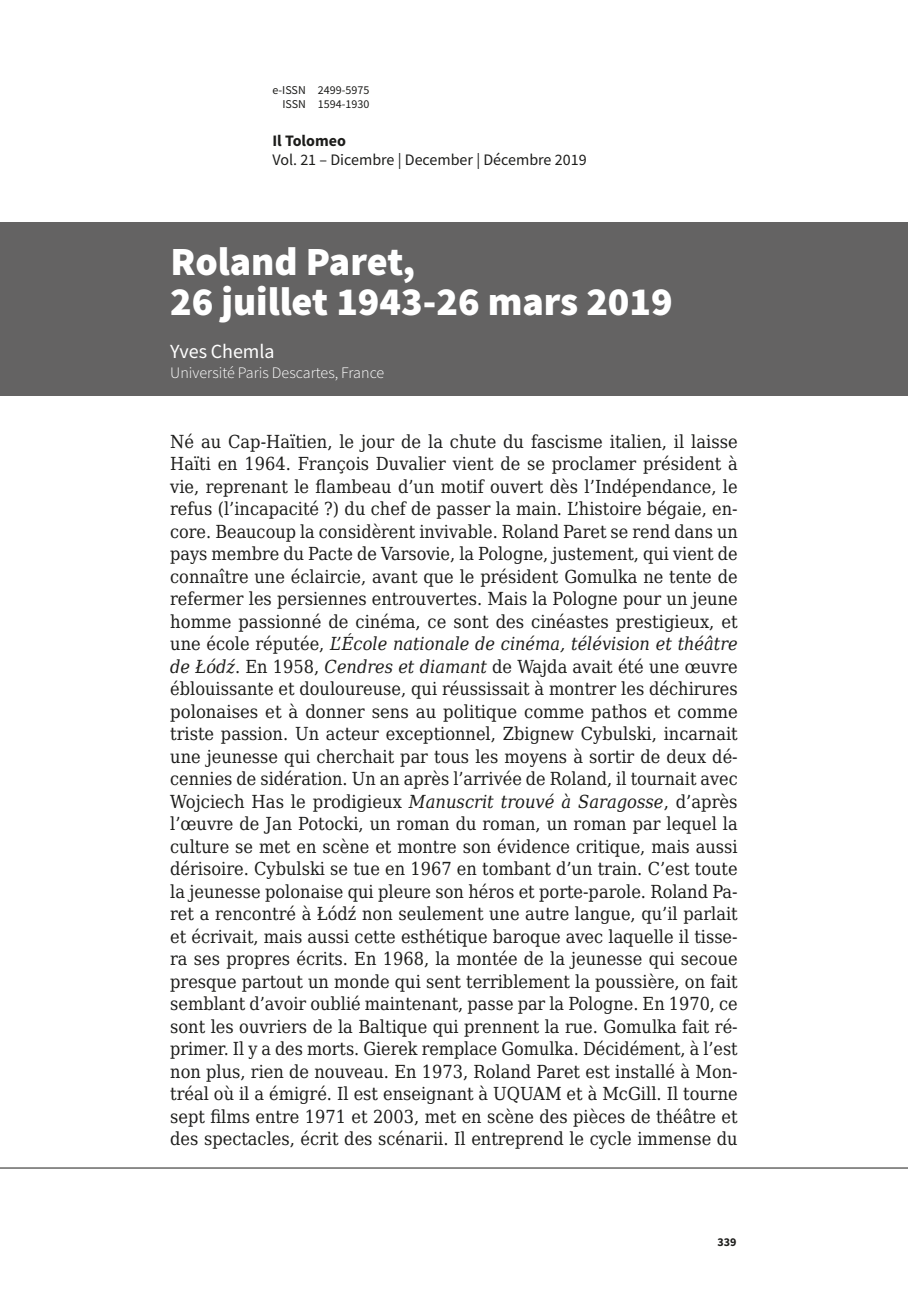
<style>
.page{position:relative;width:908px;height:1304px;background:#fff}
.page>*{position:absolute;margin:0;border:0;box-sizing:border-box;transform-origin:0 0}
.t1{font:900 40px/40px "Source Sans Pro";color:#fff}
.t2{font:20px "Source Sans Pro";color:#fff}
.t3{font:18px/22.4px "DejaVu Serif Condensed";color:#1d1d1b;text-align:justify}
.t4{font:16px "Source Sans Pro";color:#1d1d1b}
.t5{font:300 16px "Source Sans Pro";color:#fff}
.t6{font:700 16px "Source Sans Pro";color:#1d1d1b}
.t7{font:12px/14.2px "Source Sans Pro";color:#1d1d1b;text-align:right}
.t8{font:700 12px "Source Sans Pro";color:#1d1d1b}
.s1{font-style:italic}
</style>
<div class="page">
<hr style="left:0;top:1168px;width:907px;height:1px;background:#1d1d1b">
<div style="left:0;top:223px;width:907px;height:173px;background:#646363"></div>
<p class="t7" style="left:272px;top:83px;width:98px">e-ISSN 2499-5975<br>ISSN 1594-1930</p>
<p class="t6" style="left:272px;top:130px;width:75px">Il Tolomeo</p>
<p class="t4" style="left:272px;top:150px;width:315px">Vol. 21 – Dicembre | December | Décembre 2019</p>
<h1 class="t1" style="left:170px;top:241px;width:504px">Roland Paret,<br>26 juillet 1943-26 mars 2019</h1>
<p class="t2" style="left:170px;top:339px;width:106px">Yves Chemla</p>
<p class="t5" style="left:170px;top:363px;width:215px">Université Paris Descartes, France</p>
<p class="t3" style="left:170px;top:430px;width:568px">Né au Cap-Haïtien, le jour de la chute du fascisme italien, il laisse Haïti en 1964. François Duvalier vient de se proclamer président à vie, reprenant le flambeau d’un motif ouvert dès l’Indépendance, le refus (l’incapacité ?) du chef de passer la main. L’histoire bégaie, en&shy;core. Beaucoup la considèrent invivable. Roland Paret se rend dans un pays membre du Pacte de Varsovie, la Pologne, justement, qui vient de connaître une éclaircie, avant que le président Gomulka ne tente de refermer les persiennes entrouvertes. Mais la Pologne pour un jeune homme passionné de cinéma, ce sont des cinéastes prestigieux, et une école réputée, <span class="s1">L’École nationale de cinéma, télévision et théâtre de Łódź</span>. En 1958, <span class="s1">Cendres et diamant</span> de Wajda avait été une œuvre éblouissante et douloureuse, qui réussissait à montrer les déchirures polonaises et à donner sens au politique comme pathos et comme triste passion. Un acteur exceptionnel, Zbignew Cybulski, incarnait une jeunesse qui cherchait par tous les moyens à sortir de deux dé&shy;cennies de sidération. Un an après l’arrivée de Roland, il tournait avec Wojciech Has le prodigieux <span class="s1">Manuscrit trouvé à Saragosse</span>, d’après l’œuvre de Jan Potocki, un roman du roman, un roman par lequel la culture se met en scène et montre son évidence critique, mais aussi dérisoire. Cybulski se tue en 1967 en tombant d’un train. C’est toute la jeunesse polonaise qui pleure son héros et porte-parole. Roland Pa&shy;ret a rencontré à Łódź non seulement une autre langue, qu’il parlait et écrivait, mais aussi cette esthétique baroque avec laquelle il tisse&shy;ra ses propres écrits. En 1968, la montée de la jeunesse qui secoue presque partout un monde qui sent terriblement la poussière, on fait semblant d’avoir oublié maintenant, passe par la Pologne. En 1970, ce sont les ouvriers de la Baltique qui prennent la rue. Gomulka fait ré&shy;primer. Il y a des morts. Gierek remplace Gomulka. Décidément, à l’est non plus, rien de nouveau. En 1973, Roland Paret est installé à Mon&shy;tréal où il a émigré. Il est enseignant à UQUAM et à McGill. Il tourne sept films entre 1971 et 2003, met en scène des pièces de théâtre et des spectacles, écrit des scénarii. Il entreprend le cycle immense du</p>
<p class="t8" style="left:717px;top:1234px;width:21px">339</p>
</div>
